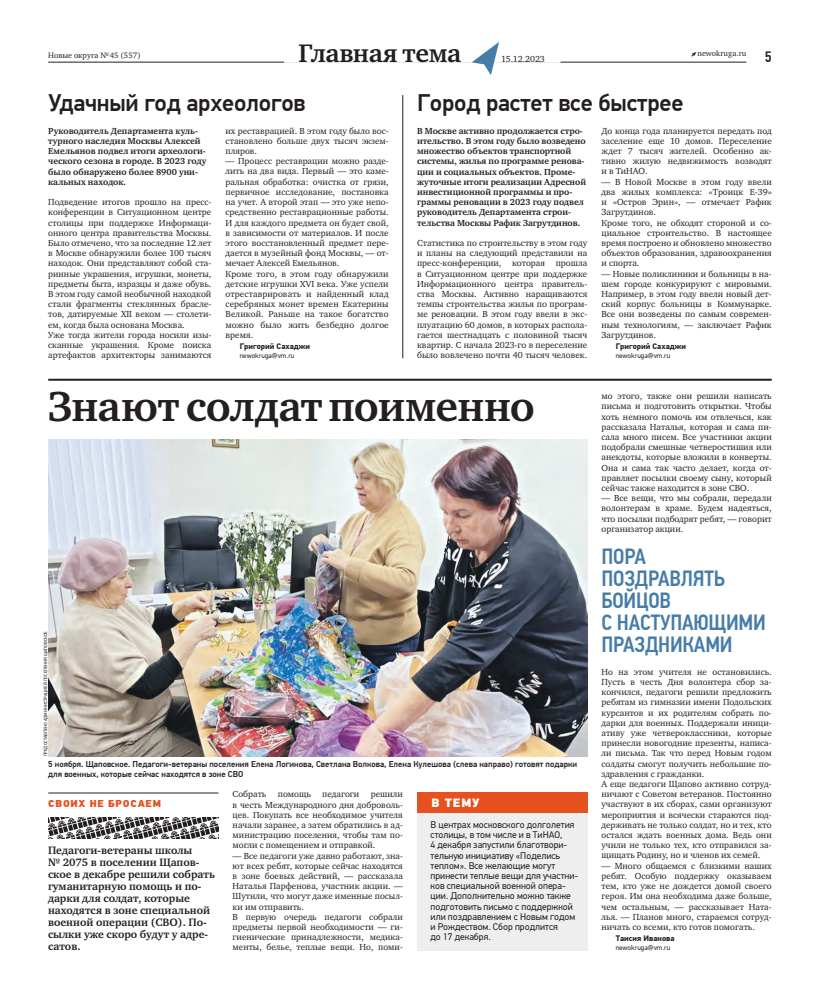
<style>
.page{position:relative;width:820px;height:993px;background:#fff}
.page>*{position:absolute;margin:0;border:0;box-sizing:border-box;transform-origin:0 0}
.t1{font:700 43px "Charter ITC";letter-spacing:-.015em;color:#231f20}
.t2{font:700 26px "Charter ITC";letter-spacing:-.02em;color:#231f20}
.t3{font:500 24px "PF Din Text Pro";letter-spacing:-.01em;color:#231f20}
.t4{font:500 22px/22px "PF Din Text Cond Pro";letter-spacing:-.01em;color:#457ca9}
.t5{font:500 15px "PF Din Text Cond Pro";color:#231f20}
.t6{font:900 12px "PF Din Text Pro";color:#fff}
.t7{font:700 11px/12px "Charter ITC";color:#231f20}
.t8{font:900 10px "PF Din Text Pro";letter-spacing:.07em;color:#e65120}
.t9{font:9.6px/10.2px "PF Din Text Pro";color:#231f20}
.t10{font:9px/10.2px "Charter ITC";color:#231f20;text-align:justify}
.t11{font:700 9px/10.2px "Charter ITC";letter-spacing:-.005em;color:#231f20}
.t12{font:500 8.5px/10.2px "PF Din Text Pro";color:#231f20}
.t13{font:700 8px "PF Din Text Pro";color:#231f20}
.t14{font:8px "Charter ITC";color:#231f20}
.t15{font:7px "PF Din Text Pro";color:#231f20}
.t16{font:4.5px "PF Din Text Pro";color:#231f20}
</style>
<div class="page">
<svg style="left:691px;top:52px;width:5px;height:5px"></svg>
<hr style="left:48px;top:62px;width:698px;height:1px;background:#231f20">
<div style="left:284px;top:43px;width:276px;height:20px;background:#fff"></div>
<svg style="left:471px;top:42px;width:28px;height:33px"></svg>
<img style="left:48px;top:440px;width:539px;height:316px">
<svg style="left:48px;top:817px;width:171px;height:21px"></svg>
<hr style="left:48px;top:792px;width:170px;height:1px;background:#231f20">
<hr style="left:48px;top:378px;width:723px;height:2px;background:#231f20">
<hr style="left:402px;top:95px;width:1px;height:263px;background:#231f20">
<div style="left:417px;top:792px;width:170px;height:158px;background:#eeeeef"></div>
<div style="left:417px;top:792px;width:170px;height:20px;background:#e65120"></div>
<p class="t14" style="left:48px;top:52px;width:94px">Новые округа № 45 (557)</p>
<h2 class="t2" style="left:298px;top:42px;width:164px">Главная тема</h2>
<p class="t14" style="left:697px;top:50px;width:51px">newokruga.ru</p>
<p class="t10" style="left:501px;top:55px;width:45px">15.12.2023</p>
<h3 class="t5" style="left:764px;top:51px;width:8px">5</h3>
<h3 class="t3" style="left:48px;top:93px;width:259px">Удачный год археологов</h3>
<p class="t11" style="left:48px;top:126px;width:159px">Руководитель Департамента куль&shy;турного наследия Москвы Алексей<br>Емельянов подвел итоги археологи&shy;ческого сезона в городе. В 2023 году было обнаружено более 8900 уни&shy;кальных находок.</p>
<p class="t10" style="left:48px;top:198px;width:164px;text-align:left">Подведение итогов прошло на пресс&shy;конференции в Ситуационном центре столицы при поддержке Информаци&shy;онного центра правительства Москвы.<br>Было отмечено, что за последние 12 лет в Москве обнаружили более 100 тысяч находок. Они представляют собой ста&shy;ринные украшения, игрушки, монеты, предметы быта, изразцы и даже обувь.<br>В этом году самой необычной находкой стали фрагменты стеклянных брасле&shy;тов, датируемые XII веком — столети&shy;ем, когда была основана Москва.<br>Уже тогда жители города носили изы&shy;сканные украшения. Кроме поиска артефактов архитекторы занимаются</p>
<p class="t10" style="left:225px;top:126px;width:164px">их реставрацией. В этом году было вос&shy;становлено больше двух тысяч экзем&shy;пляров.</p>
<p class="t10" style="left:225px;top:157px;width:164px;text-align:left">— Процесс реставрации можно разде&shy;лить на два вида. Первый — это каме&shy;ральная обработка: очистка от грязи, первичное исследование, постановка на учет. А второй этап — это уже непо&shy;средственно реставрационные работы.<br>И для каждого предмета он будет свой, в зависимости от материалов. И после этого восстановленный предмет пере&shy;дается в музейный фонд Москвы, — от&shy;мечает Алексей Емельянов.<br>Кроме того, в этом году обнаружили детские игрушки XVI века. Уже успели отреставрировать и найденный клад серебряных монет времен Екатерины Великой. Раньше на такое богатство можно было жить безбедно долгое время.</p>
<p class="t13" style="left:240px;top:343px;width:72px">Григорий Сахаджи</p>
<p class="t15" style="left:240px;top:353px;width:56px">newokruga@vm.ru</p>
<h3 class="t3" style="left:417px;top:93px;width:268px">Город растет все быстрее</h3>
<p class="t11" style="left:417px;top:126px;width:170px">В Москве активно продолжается стро&shy;ительство. В этом году было возведено множество объектов транспортной системы, жилья по программе ренова&shy;ции и социальных объектов. Проме&shy;жуточные итоги реализации Адресной инвестиционной программы и про&shy;граммы реновации в 2023 году подвел руководитель Департамента строи&shy;тельства Москвы Рафик Загрутдинов.</p>
<p class="t10" style="left:417px;top:238px;width:172px">Статистика по строительству в этом году и планы на следующий представили на пресс-конференции, которая прошла в Ситуационном центре при поддержке Информационного центра правитель&shy;ства Москвы. Активно наращиваются темпы строительства жилья по програм&shy;ме реновации. В этом году ввели в экс&shy;плуатацию 60 домов, в которых распола&shy;гается шестнадцать с половиной тысяч квартир. С начала 2023-го в переселение было вовлечено почти 40 тысяч человек.</p>
<p class="t10" style="left:601px;top:126px;width:172px">До конца года планируется передать под заселение еще 10 домов. Переселение ждет 7 тысяч жителей. Особенно ак&shy;тивно жилую недвижимость возводят и в ТиНАО.</p>
<p class="t10" style="left:601px;top:177px;width:172px;text-align:left">— В Новой Москве в этом году ввели два жилых комплекса: «Троицк Е-39» и «Остров Эрин», — отмечает Рафик<br>Загрутдинов.<br>Кроме того, не обходят стороной и со&shy;циальное строительство. В настоящее время построено и обновлено множество объектов образования, здравоохранения и спорта.</p>
<p class="t10" style="left:601px;top:269px;width:172px">— Новые поликлиники и больницы в на&shy;шем городе конкурируют с мировыми.<br>Например, в этом году ввели новый дет&shy;ский корпус больницы в Коммунарке.<br>Все они возведены по самым современ&shy;ным технологиям, — заключает Рафик Загрутдинов.</p>
<p class="t13" style="left:615px;top:343px;width:72px">Григорий Сахаджи</p>
<p class="t15" style="left:615px;top:353px;width:56px">newokruga@vm.ru</p>
<h1 class="t1" style="left:48px;top:388px;width:488px">Знают солдат поименно</h1>
<p class="t16" style="left:44px;top:756px;width:127px;rotate:-90deg">ПРЕДОСТАВЛЕНО АДМИНИСТРАЦИЕЙПОСЕЛЕНИЯЩАПОВСКОЕ</p>
<p class="t12" style="left:48px;top:759px;width:530px">5 ноября. Щаповское. Педагоги-ветераны поселения Елена Логинова, Светлана Волкова, Елена Кулешова (слева направо) готовят подарки для военных, которые сейчас находятся в зоне СВО</p>
<p class="t8" style="left:48px;top:799px;width:114px">СВОИХ НЕ БРОСАЕМ</p>
<p class="t10" style="left:232px;top:789px;width:35px">Собрать</p>
<p class="t10" style="left:278px;top:789px;width:34px">помощь</p>
<p class="t10" style="left:322px;top:789px;width:38px">педагоги</p>
<p class="t10" style="left:232px;top:789px;width:172px;text-indent:138px">решили в честь Международного дня доброволь&shy;цев. Покупать все необходимое учителя начали заранее, а затем обратились в ад&shy;министрацию поселения, чтобы там по&shy;могли с помещением и отправкой.</p>
<p class="t10" style="left:232px;top:850px;width:172px;text-align:left">— Все педагоги уже давно работают, зна&shy;ют всех ребят, которые сейчас находятся в зоне боевых действий, — рассказала Наталья Парфенова, участник акции. — Шутили, что могут даже именные посыл&shy;ки им отправить.<br>В первую очередь педагоги собрали предметы первой необходимости — ги&shy;гиенические принадлежности, медика&shy;менты, белье, теплые вещи. Но, поми-</p>
<h3 class="t6" style="left:431px;top:797px;width:50px">В ТЕМУ</h3>
<p class="t9" style="left:430px;top:820px;width:149px">В центрах московского долголетия столицы, в том числе и в ТиНАО,<br>4 декабря запустили благотвори&shy;тельную инициативу «Поделись теплом». Все желающие могут принести теплые вещи для участни&shy;ков специальной военной опера&shy;ции. Дополнительно можно также подготовить письмо с поддержкой или поздравлением с Новым годом и Рождеством. Сбор продлится<br>до 17 декабря.</p>
<p class="t7" style="left:48px;top:845px;width:168px">Педагоги-ветераны школы<br>№ 2075 в поселении Щапов&shy;ское в декабре решили собрать гуманитарную помощь и по&shy;дарки для солдат, которые находятся в зоне специальной военной операции (СВО). По&shy;сылки уже скоро будут у адре&shy;сатов.</p>
<p class="t10" style="left:601px;top:391px;width:172px">мо этого, также они решили написать письма и подготовить открытки. Чтобы хоть немного помочь им отвлечься, как рассказала Наталья, которая и сама пи&shy;сала много писем. Все участники акции подобрали смешные четверостишия или анекдоты, которые вложили в конверты.<br>Она и сама так часто делает, когда от&shy;правляет посылки своему сыну, который сейчас также находится в зоне СВО.</p>
<p class="t10" style="left:601px;top:493px;width:172px">— Все вещи, что мы собрали, передали волонтерам в храме. Будем надеяться, что посылки подбодрят ребят, — говорит организатор акции.</p>
<h3 class="t4" style="left:601px;top:547px;width:166px">ПОРА<br>ПОЗДРАВЛЯТЬ<br>БОЙЦОВ<br>С НАСТУПАЮЩИМИ<br>ПРАЗДНИКАМИ</h3>
<p class="t10" style="left:601px;top:667px;width:172px;text-align:left">Но на этом учителя не остановились.<br>Пусть в честь Дня волонтера сбор за&shy;кончился, педагоги решили предложить ребятам из гимназии имени Подольских курсантов и их родителям собрать по&shy;дарки для военных. Поддержали иници&shy;ативу уже четвероклассники, которые принесли новогодние презенты, написа&shy;ли письма. Так что перед Новым годом солдаты смогут получить небольшие по&shy;здравления с гражданки.<br>А еще педагоги Щапово активно сотруд&shy;ничают с Советом ветеранов. Постоянно участвуют в их сборах, сами организуют мероприятия и всячески стараются под&shy;держивать не только солдат, но и тех, кто остался ждать военных дома. Ведь они учили не только тех, кто отправился за&shy;щищать Родину, но и членов их семей.</p>
<p class="t10" style="left:601px;top:860px;width:172px">— Много общаемся с близкими наших ребят. Особую поддержку оказываем тем, кто уже не дождется домой своего героя. Им она необходима даже больше, чем остальным, — рассказывает Ната&shy;лья. — Планов много, стараемся сотруд&shy;ничать со всеми, кто готов помогать.</p>
<p class="t13" style="left:615px;top:935px;width:60px">Таисия Иванова</p>
<p class="t15" style="left:615px;top:944px;width:56px">newokruga@vm.ru</p>
</div>
